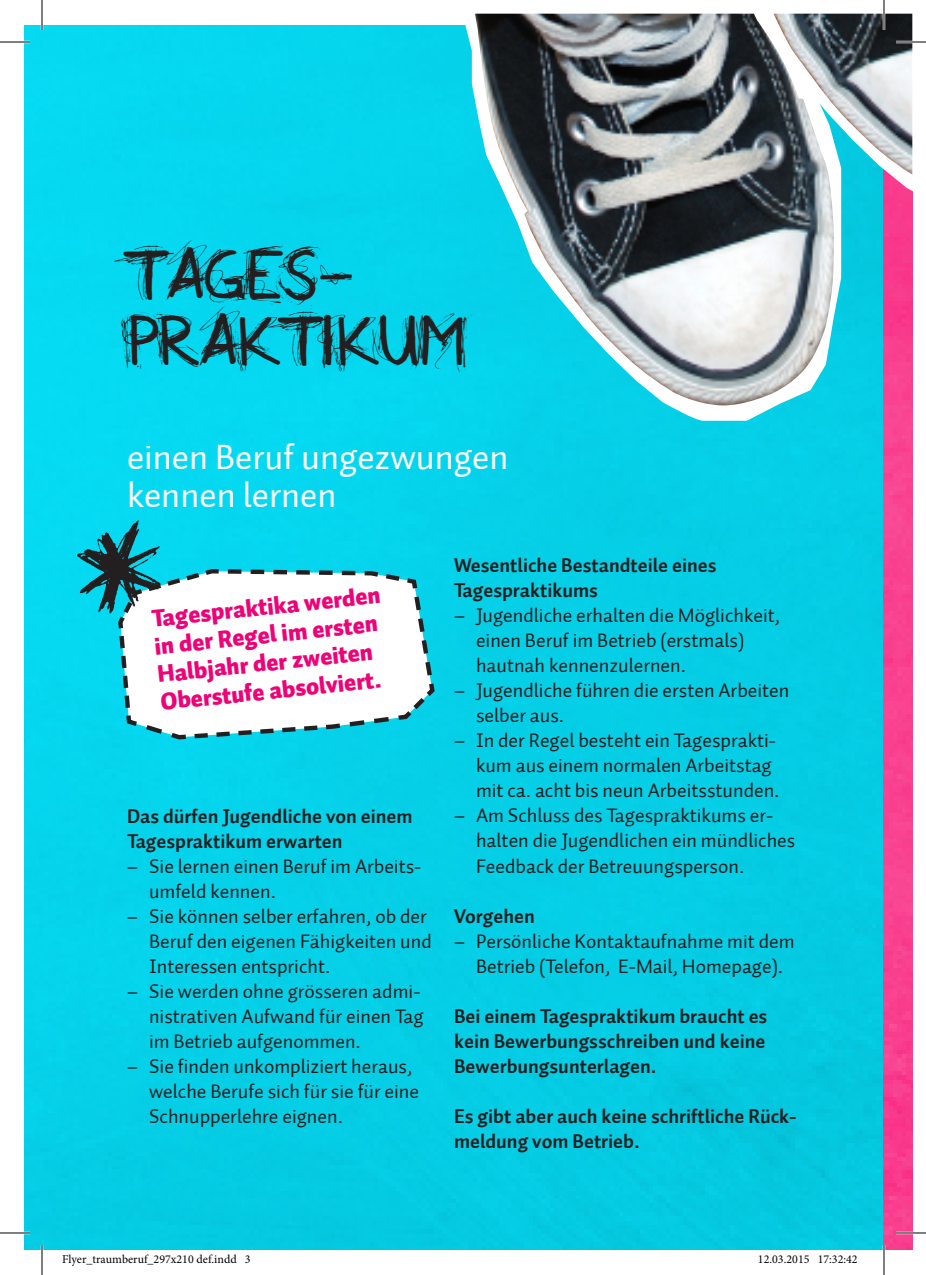
<style>
.page{position:relative;width:926px;height:1275px;background:#fff}
.page>*{position:absolute;margin:0;border:0;box-sizing:border-box;transform-origin:0 0}
.t1{font:46px/66px "All Over Again";color:#231f20}
.t2{font:36px/38px "Auto 1";color:#fff}
.t3{font:900 24px/28px "Auto 1";color:#ed0277}
.t4{font:20px/25px "Auto 1";color:#231f20}
.t5{font:700 20px/25px "Auto 1";color:#231f20}
.t6{font:12px "Minion Pro";color:#000}
</style>
<div class="page">
<img style="left:25px;top:25px;width:859px;height:1225px">
<img style="left:884px;top:206px;width:28px;height:1044px">
<div style="left:359px;top:25px;width:482px;height:396px;background:#05d4ec"></div>
<img style="left:475px;top:14px;width:360px;height:392px">
<svg style="left:603px;top:14px;width:309px;height:192px;background:#777f84"></svg>
<img style="left:773px;top:14px;width:139px;height:161px">
<svg style="left:116px;top:567px;width:321px;height:174px"></svg>
<hr style="left:0;top:41px;width:30px;height:2px;background:#fff">
<hr style="left:896px;top:41px;width:30px;height:2px;background:#fff">
<hr style="left:0;top:1231px;width:30px;height:3px;background:#fff">
<hr style="left:896px;top:1231px;width:30px;height:3px;background:#fff">
<hr style="left:41px;top:0;width:2px;height:30px;background:#fff">
<hr style="left:41px;top:1245px;width:2px;height:30px;background:#fff">
<hr style="left:883px;top:0;width:2px;height:30px;background:#fff">
<hr style="left:883px;top:1245px;width:2px;height:30px;background:#fff">
<hr style="left:0;top:42px;width:30px;height:1px;background:#000">
<hr style="left:896px;top:42px;width:30px;height:1px;background:#000">
<hr style="left:0;top:1232px;width:30px;height:1px;background:#000">
<hr style="left:896px;top:1232px;width:30px;height:1px;background:#000">
<hr style="left:42px;top:0;width:1px;height:30px;background:#000">
<hr style="left:42px;top:1245px;width:1px;height:30px;background:#000">
<hr style="left:884px;top:0;width:1px;height:30px;background:#000">
<hr style="left:884px;top:1245px;width:1px;height:30px;background:#000">
<svg style="left:61px;top:514px;width:143px;height:111px"></svg>
<h1 class="t1" style="left:127px;top:249px;width:342px">TAGES-<br>PRAKTIKUM</h1>
<h2 class="t2" style="left:127px;top:438px;width:383px">einen Beruf ungezwungen kennen lernen</h2>
<p class="t3" style="left:150px;top:605px;width:231px;rotate:-6deg">Tagespraktika werden in der Regel im ersten<br>Halbjahr der zweiten</p>
<p class="t3" style="left:159px;top:689px;width:223px;rotate:-6deg">Oberstufe absolviert.</p>
<p class="t5" style="left:127px;top:804px;width:287px">Das dürfen Jugendliche von einem<br>Tagespraktikum erwarten</p>
<p class="t4" style="left:149px;top:854px;width:274px;text-indent:-22px">– Sie lernen einen Beruf im Arbeits&shy;umfeld kennen.</p>
<p class="t4" style="left:149px;top:904px;width:284px;text-indent:-22px">– Sie können selber erfahren, ob der<br>Beruf den eigenen Fähigkeiten und<br>Interessen entspricht.</p>
<p class="t4" style="left:149px;top:979px;width:276px;text-indent:-22px">– Sie werden ohne grösseren admi&shy;nistrativen Aufwand für einen Tag im Betrieb aufgenommen.</p>
<p class="t4" style="left:149px;top:1054px;width:272px;text-indent:-22px">– Sie finden unkompliziert heraus, welche Berufe sich für sie für eine<br>Schnupperlehre eignen.</p>
<p class="t5" style="left:454px;top:553px;width:264px">Wesentliche Bestandteile eines<br>Tagespraktikums</p>
<p class="t4" style="left:476px;top:603px;width:306px;text-indent:-22px">– Jugendliche erhalten die Möglichkeit, einen Beruf im Betrieb (erstmals) hautnah kennenzulernen.</p>
<p class="t4" style="left:476px;top:678px;width:315px;text-indent:-22px">– Jugendliche führen die ersten Arbeiten selber aus.</p>
<p class="t4" style="left:476px;top:728px;width:305px;text-indent:-22px">– In der Regel besteht ein Tagesprakti&shy;kum aus einem normalen Arbeitstag mit ca. acht bis neun Arbeitsstunden.</p>
<p class="t4" style="left:476px;top:803px;width:321px;line-height:25.6px;text-indent:-22px">– Am Schluss des Tagespraktikums er&shy;halten die Jugendlichen ein mündliches<br>Feedback der Betreuungsperson.</p>
<p class="t5" style="left:454px;top:904px;width:82px">Vorgehen</p>
<p class="t4" style="left:454px;top:929px;width:342px;text-align:center">– Persönliche Kontaktaufnahme mit dem<br>Betrieb (Telefon, E-Mail, Homepage).</p>
<p class="t5" style="left:454px;top:1004px;width:315px;text-align:justify">Bei einem Tagespraktikum braucht es kein Bewerbungsschreiben und keine Bewerbungsunterlagen.</p>
<p class="t5" style="left:454px;top:1104px;width:344px">Es gibt aber auch keine schriftliche Rück&shy;meldung vom Betrieb.</p>
<p class="t6" style="left:62px;top:1251px;width:190px">Flyer_traumberuf_297x210 def.indd 3</p>
<p class="t6" style="left:758px;top:1251px;width:101px">12.03.2015 17:32:42</p>
</div>
